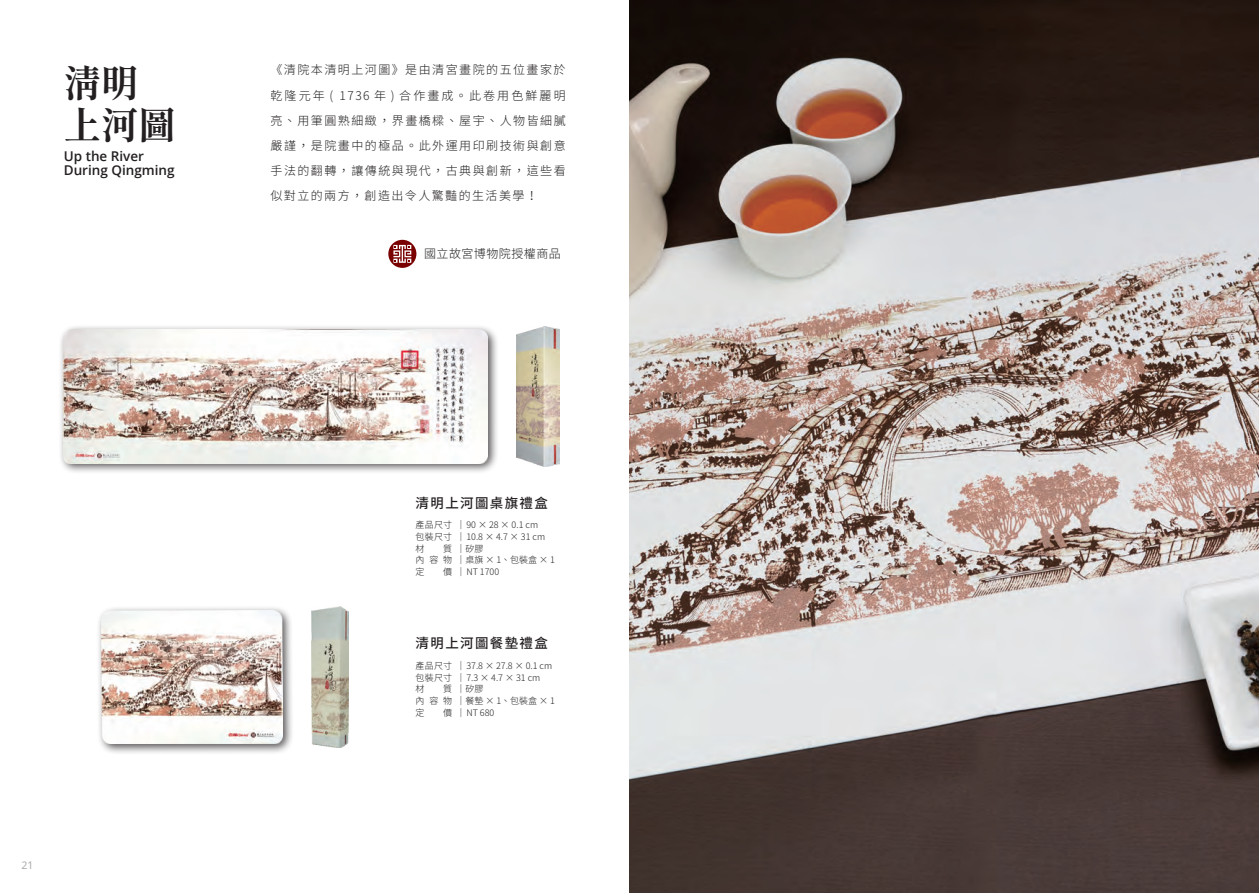
<style>
.page{position:relative;width:1259px;height:893px;background:#fff}
.page>*{position:absolute;margin:0;border:0;box-sizing:border-box;transform-origin:0 0}
.t1{font:37.35px/42px "Gen Ryu Min TW B";color:#231f20}
.t2{font:600 13.5px/13.8px "Open Sans";color:#231f20}
.t3{font:500 13.5px "Noto Sans CJ Ktc";letter-spacing:.1em;color:#231f20}
.t4{font:300 12px/25.2px "Noto Sans CJ Ktc";letter-spacing:.12em;color:#231f20;text-align:justify}
.t5{font:300 12px "Noto Sans CJ Ktc";letter-spacing:.04em;color:#231f20}
.t6{font:10.5px "Open Sans";color:#a8a4a7}
.t7{font:300 9px/11.7px "Noto Sans CJ Ktc";color:#231f20;text-align:justify}
</style>
<div class="page">
<svg style="left:388px;top:240px;width:28px;height:28px"></svg>
<div style="left:59px;top:324px;width:440px;height:150px;background:#231f20;opacity:.75"></div>
<img style="left:64px;top:330px;width:424px;height:133px">
<img style="left:517px;top:326px;width:42px;height:140px">
<div style="left:96px;top:605px;width:198px;height:150px;background:#231f20;opacity:.75"></div>
<img style="left:101px;top:610px;width:182px;height:134px">
<img style="left:312px;top:607px;width:37px;height:140px">
<img style="left:629px;top:0;width:630px;height:893px">
<h1 class="t1" style="left:64px;top:63px;width:114px">清明上河圖</h1>
<p class="t2" style="left:64px;top:149px;width:112px">Up the River<br>During Qingming</p>
<p class="t6" style="left:21px;top:858px;width:14px">21</p>
<p class="t4" style="left:270px;top:58px;width:297px">《清院本清明上河圖》是由清宮畫院的五位畫家於乾隆元年 ( 1736 年 ) 合作畫成。此卷用色鮮麗明亮、用筆圓熟細緻，界畫橋樑、屋宇、人物皆細膩嚴謹，是院畫中的極品。此外運用印刷技術與創意手法的翻轉，讓傳統與現代，古典與創新，這些看似對立的兩方，創造出令人驚豔的生活美學！</p>
<p class="t5" style="left:424px;top:247px;width:138px">國立故宮博物院授權商品</p>
<p class="t3" style="left:415px;top:495px;width:134px">清明上河圖桌旗禮盒</p>
<p class="t7" style="left:456px;top:519px;width:100px;text-align:left">│90 × 28 × 0.1 cm │10.8 × 4.7 × 31 cm │矽膠<br>│桌旗 × 1、包裝盒 × 1 │NT 1700</p>
<p class="t7" style="left:416px;top:519px;width:38px">產品尺寸包裝尺寸材</p>
<p class="t7" style="left:416px;top:543px;width:38px;text-indent:28px">質內容物定</p>
<p class="t7" style="left:443px;top:566px;width:10px">價</p>
<p class="t3" style="left:415px;top:636px;width:134px">清明上河圖餐墊禮盒</p>
<p class="t7" style="left:456px;top:660px;width:100px;text-align:left">│37.8 × 27.8 × 0.1 cm │7.3 × 4.7 × 31 cm<br>│矽膠<br>│餐墊 × 1、包裝盒 × 1 │NT 680</p>
<p class="t7" style="left:416px;top:660px;width:38px">產品尺寸包裝尺寸材</p>
<p class="t7" style="left:416px;top:683px;width:38px;text-indent:28px">質內容物定</p>
<p class="t7" style="left:443px;top:707px;width:10px">價</p>
</div>
